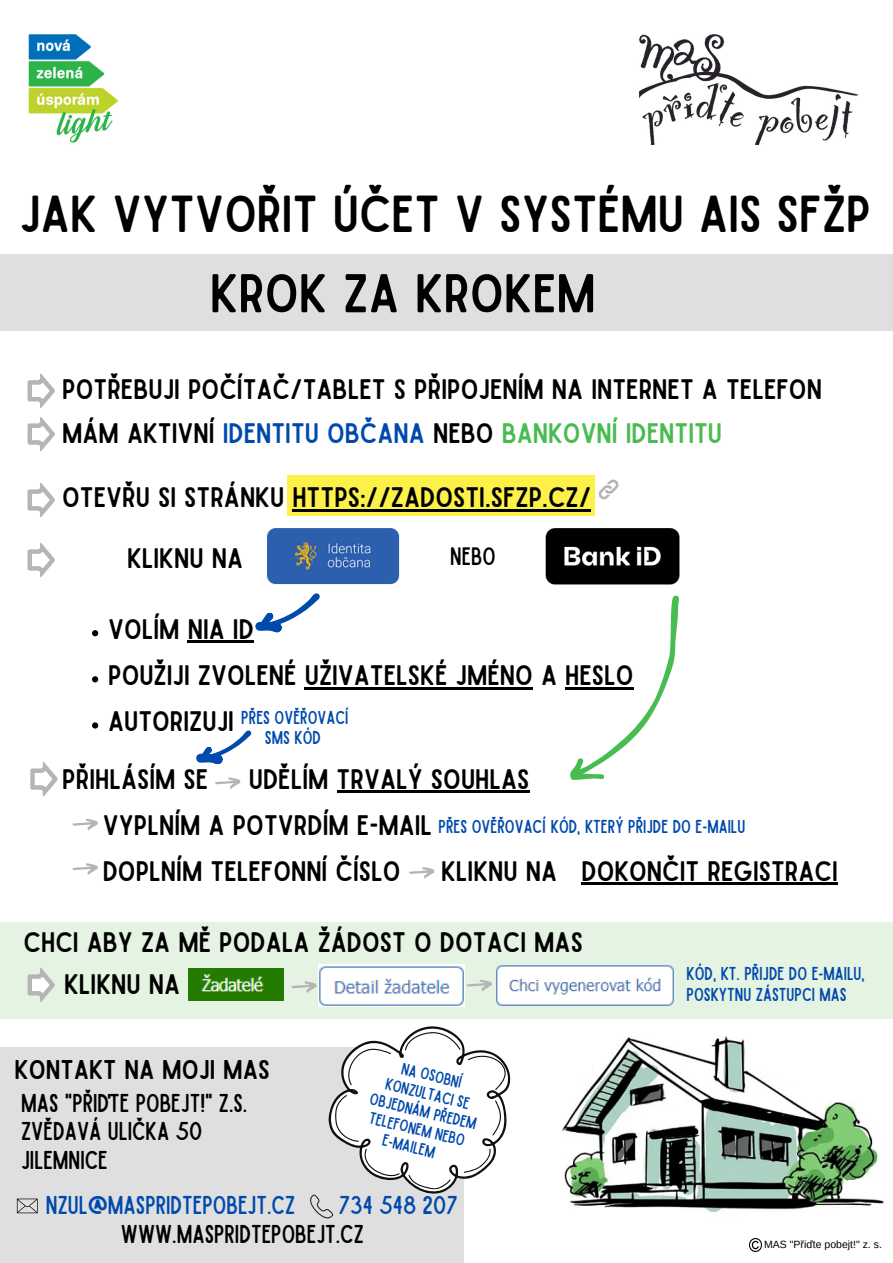
<style>
.page{position:relative;width:893px;height:1263px;background:#fff}
.page>*{position:absolute;margin:0;border:0;box-sizing:border-box;transform-origin:0 0}
.t1{font:52.05px "Sailors";color:#000}
.t2{font:49.65px "Sailors";color:#000}
.t3{font:27px "Sailors";color:#000}
.t4{font:27px "Sailors";color:#48bc50}
.t5{font:25.95px "Sailors";color:#000}
.t6{font:20.7px "Sailors Condensed";color:#000}
.t7{font:20.7px "Sailors Condensed";color:#004aad}
.t8{font:20.25px "Sailors Condensed";color:#000}
.t9{font:15px/20.9px "Sailors Condensed";color:#004aad;text-align:center}
.t10{font:13.42px/18.5px "Sailors Condensed";color:#004aad}
.t11{font:10.5px "Arimo";color:#000}
.s1{color:#000}
.s2{color:#004aad}
</style>
<div class="page">
<img style="left:28px;top:34px;width:90px;height:109px">
<img style="left:640px;top:34px;width:218px;height:110px">
<div style="left:287px;top:475px;width:308px;height:41px;background:#fdf048"></div>
<svg style="left:92px;top:630px;width:6px;height:6px"></svg>
<hr style="left:188px;top:641px;width:66px;height:2px;background:#000">
<svg style="left:92px;top:676px;width:6px;height:6px"></svg>
<hr style="left:305px;top:687px;width:228px;height:2px;background:#000">
<hr style="left:565px;top:687px;width:68px;height:2px;background:#000">
<svg style="left:92px;top:722px;width:6px;height:6px"></svg>
<hr style="left:292px;top:509px;width:299px;height:2px;background:#000">
<hr style="left:337px;top:790px;width:192px;height:3px;background:#000">
<hr style="left:581px;top:883px;width:257px;height:2px;background:#000">
<img style="left:562px;top:1036px;width:322px;height:177px">
<div style="left:494px;top:1015px;width:98px;height:58px;background:#fff"></div>
<div style="left:787px;top:1025px;width:106px;height:55px;background:#fff"></div>
<div style="left:871px;top:1069px;width:22px;height:56px;background:#fff"></div>
<div style="left:848px;top:1180px;width:45px;height:17px;background:#fff"></div>
<div style="left:663px;top:970px;width:38px;height:76px;background:#fff"></div>
<div style="left:0;top:921px;width:893px;height:97px;background:#e5f3e2"></div>
<div style="left:0;top:254px;width:893px;height:77px;background:#e0dfe0"></div>
<svg style="left:27px;top:374px;width:28px;height:34px"></svg>
<div style="left:0;top:1047px;width:463px;height:216px;background:#e0dfe0"></div>
<svg style="left:17px;top:1198px;width:21px;height:15px"></svg>
<svg style="left:310px;top:1006px;width:214px;height:212px"></svg>
<svg style="left:27px;top:417px;width:28px;height:34px"></svg>
<svg style="left:27px;top:483px;width:28px;height:34px"></svg>
<svg style="left:27px;top:543px;width:28px;height:34px"></svg>
<svg style="left:30px;top:762px;width:28px;height:34px"></svg>
<svg style="left:749px;top:1239px;width:12px;height:12px"></svg>
<svg style="left:598px;top:479px;width:21px;height:21px"></svg>
<svg style="left:27px;top:968px;width:28px;height:34px"></svg>
<svg style="left:291px;top:981px;width:26px;height:12px"></svg>
<svg style="left:466px;top:979px;width:26px;height:12px"></svg>
<img style="left:188px;top:968px;width:96px;height:33px">
<img style="left:494px;top:965px;width:180px;height:43px">
<img style="left:318px;top:964px;width:146px;height:43px">
<img style="left:267px;top:528px;width:133px;height:57px">
<img style="left:545px;top:528px;width:135px;height:57px">
<svg style="left:215px;top:777px;width:25px;height:12px"></svg>
<svg style="left:72px;top:819px;width:26px;height:11px"></svg>
<svg style="left:72px;top:863px;width:26px;height:12px"></svg>
<svg style="left:409px;top:867px;width:25px;height:12px"></svg>
<svg style="left:255px;top:593px;width:65px;height:39px"></svg>
<svg style="left:196px;top:730px;width:55px;height:34px"></svg>
<svg style="left:570px;top:595px;width:109px;height:185px"></svg>
<p class="t2" style="left:19px;top:196px;width:853px">JAK VYTVOŘIT ÚČET V SYSTÉMU AIS SFŽP</p>
<p class="t1" style="left:210px;top:274px;width:387px">KROK ZA KROKEM</p>
<p class="t3" style="left:62px;top:379px;width:761px">POTŘEBUJI POČÍTAČ/TABLET S PŘIPOJENÍM NA INTERNET A TELEFON</p>
<p class="t4" style="left:62px;top:423px;width:661px"><span class="s1">MÁM AKTIVNÍ</span> <span class="s2">IDENTITU OBČANA</span> <span class="s1">NEBO</span> BANKOVNÍ IDENTITU</p>
<p class="t3" style="left:62px;top:488px;width:530px">OTEVŘU SI STRÁNKU HTTPS://ZADOSTI.SFZP.CZ/</p>
<p class="t3" style="left:127px;top:548px;width:118px">KLIKNU NA</p>
<p class="t8" style="left:450px;top:548px;width:47px">NEBO</p>
<p class="t3" style="left:108px;top:619px;width:147px">VOLÍM NIA ID</p>
<p class="t3" style="left:108px;top:665px;width:527px">POUŽIJI ZVOLENÉ UŽIVATELSKÉ JMÉNO A HESLO</p>
<p class="t3" style="left:108px;top:711px;width:127px">AUTORIZUJI</p>
<p class="t9" style="left:241px;top:707px;width:109px">PŘES OVĚŘOVACÍ<br>SMS KÓD</p>
<p class="t3" style="left:62px;top:769px;width:148px">PŘIHLÁSÍM SE</p>
<p class="t3" style="left:249px;top:769px;width:282px">UDĚLÍM TRVALÝ SOUHLAS</p>
<p class="t3" style="left:103px;top:815px;width:331px">VYPLNÍM A POTVRDÍM E-MAIL</p>
<p class="t3" style="left:103px;top:861px;width:299px">DOPLNÍM TELEFONNÍ ČÍSLO</p>
<p class="t3" style="left:441px;top:861px;width:398px">KLIKNU NA DOKONČIT REGISTRACI</p>
<p class="t9" style="left:438px;top:817px;width:308px">PŘES OVĚŘOVACÍ KÓD, KTERÝ PŘIJDE DO E-MAILU</p>
<p class="t3" style="left:24px;top:933px;width:561px">CHCI ABY ZA MĚ PODALA ŽÁDOST O DOTACI MAS</p>
<p class="t3" style="left:64px;top:974px;width:118px">KLIKNU NA</p>
<p class="t5" style="left:14px;top:1060px;width:257px">KONTAKT NA MOJI MAS</p>
<p class="t10" style="left:404px;top:1060px;width:63px;rotate:13deg">NA OSOBNÍ</p>
<p class="t10" style="left:372px;top:1090px;width:111px;rotate:13deg">OBJEDNÁM PŘEDEM<br>TELEFONEM NEBO</p>
<p class="t10" style="left:388px;top:1075px;width:87px;rotate:13deg">KONZULTACI SE</p>
<p class="t6" style="left:21px;top:1093px;width:228px">MAS "PŘIĎTE POBEJT!" Z.S.</p>
<p class="t6" style="left:21px;top:1122px;width:183px">ZVĚDAVÁ ULIČKA 50</p>
<p class="t6" style="left:21px;top:1151px;width:88px">JILEMNICE</p>
<p class="t7" style="left:46px;top:1196px;width:251px">NZUL@MASPRIDTEPOBEJT.CZ</p>
<p class="t7" style="left:339px;top:1196px;width:121px">734 548 207</p>
<p class="t6" style="left:121px;top:1225px;width:244px">WWW.MASPRIDTEPOBEJT.CZ</p>
<p class="t10" style="left:384px;top:1131px;width:55px;rotate:13deg">E-MAILEM</p>
<p class="t9" style="left:686px;top:964px;width:180px">KÓD, KT. PŘIJDE DO E-MAILU,</p>
<p class="t9" style="left:686px;top:985px;width:162px">POSKYTNU ZÁSTUPCI MAS</p>
<p class="t11" style="left:764px;top:1239px;width:119px">MAS "Přiďte pobejt!" z. s.</p>
</div>
